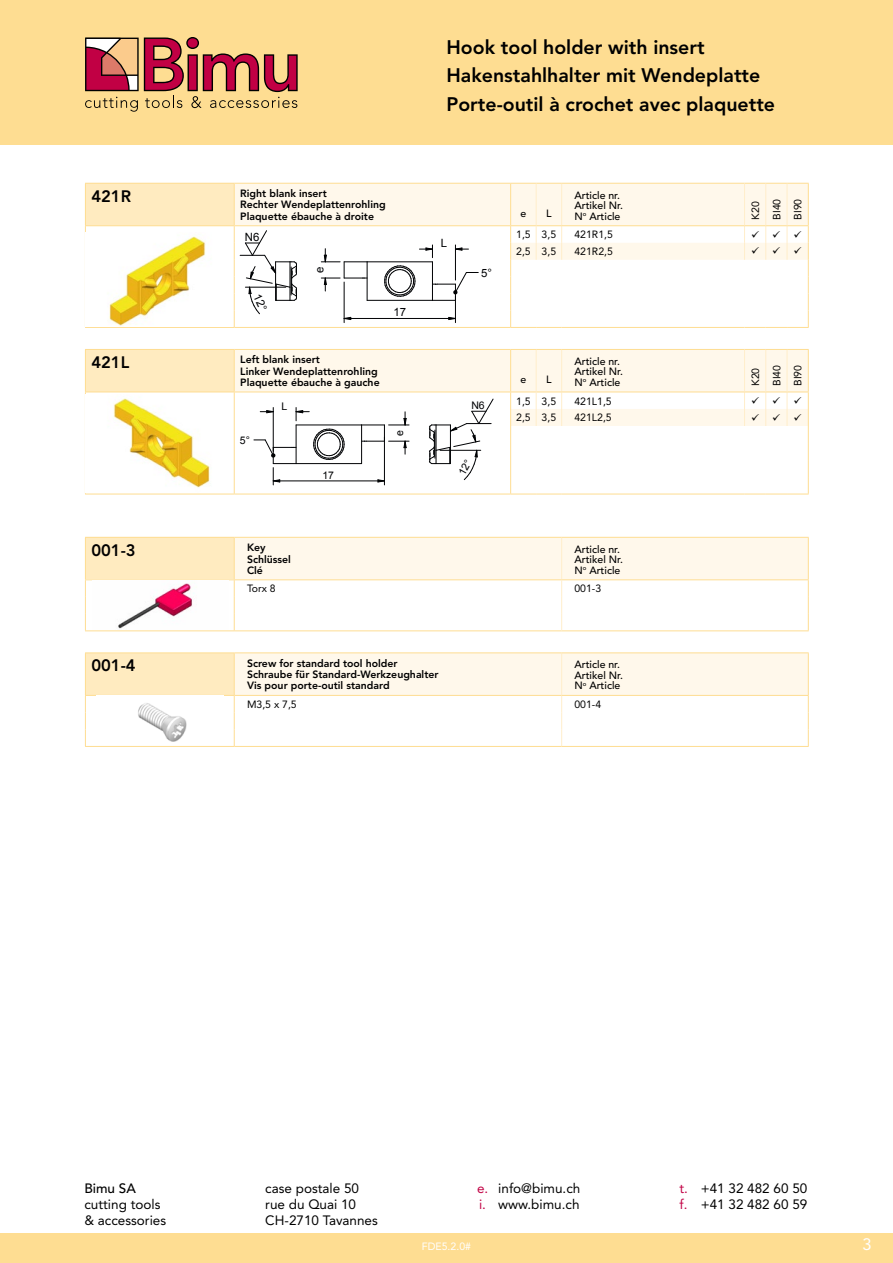
<style>
.page{position:relative;width:893px;height:1263px;background:#fff}
.page>*{position:absolute;margin:0;border:0;box-sizing:border-box;transform-origin:0 0}
.t1{font:800 19.5px/28.3px "Avenir";color:#000}
.t2{font:800 16.5px "Avenir";color:#000}
.t3{font:16.5px "Avenir";color:#fff}
.t4{font:13.5px/16.2px "Avenir";color:#000}
.t5{font:500 13.5px "Avenir";color:#000}
.t6{font:11.4px "Arial";color:#000204}
.t7{font:800 10.5px/11.2px "Avenir";color:#000}
.t8{font:500 10.5px/10.5px "Avenir";color:#000}
.t9{font:10.5px/21.3px "Avenir";color:#000}
.t10{font:10.5px "Wingdings";color:#000}
.t11{font:10.5px "Avenir";color:#fff}
.t12{font:10.5px "Arial";color:#000204}
.s1{color:#c10044}
</style>
<div class="page">
<div style="left:0;top:1233px;width:893px;height:30px;background:#fedd92"></div>
<div style="left:0;top:0;width:893px;height:145px;background:#fedd92"></div>
<svg style="left:85px;top:37px;width:213px;height:75px"></svg>
<div style="left:85px;top:537px;width:149px;height:43px;background:#ffebc0"></div>
<hr style="left:85px;top:537px;width:149px;height:1px;background:#fedd92">
<hr style="left:85px;top:538px;width:1px;height:41px;background:#fedd92">
<svg style="left:85px;top:580px;width:1px;height:50px"></svg>
<hr style="left:85px;top:630px;width:149px;height:1px;background:#fedd92">
<hr style="left:562px;top:630px;width:247px;height:1px;background:#fedd92">
<hr style="left:234px;top:630px;width:328px;height:1px;background:#fedd92">
<svg style="left:234px;top:537px;width:575px;height:93px"></svg>
<hr style="left:562px;top:537px;width:247px;height:1px;background:#fedd92">
<hr style="left:85px;top:579px;width:149px;height:1px;background:#fedd92">
<img style="left:118px;top:583px;width:76px;height:46px">
<hr style="left:85px;top:652px;width:149px;height:1px;background:#fedd92">
<hr style="left:234px;top:652px;width:328px;height:1px;background:#fedd92">
<hr style="left:85px;top:746px;width:149px;height:1px;background:#fedd92">
<hr style="left:234px;top:746px;width:328px;height:1px;background:#fedd92">
<hr style="left:562px;top:746px;width:247px;height:1px;background:#fedd92">
<svg style="left:85px;top:653px;width:724px;height:93px"></svg>
<hr style="left:562px;top:652px;width:247px;height:1px;background:#fedd92">
<hr style="left:85px;top:695px;width:149px;height:1px;background:#fedd92">
<img style="left:97px;top:696px;width:127px;height:49px">
<svg style="left:85px;top:183px;width:724px;height:145px"></svg>
<svg style="left:85px;top:349px;width:724px;height:146px"></svg>
<h2 class="t2" style="left:91px;top:186px;width:41px">421R</h2>
<p class="t7" style="left:240px;top:188px;width:147px">Right blank insert<br>Rechter Wendeplattenrohling<br>Plaquette ébauche à droite</p>
<h1 class="t1" style="left:446px;top:33px;width:330px">Hook tool holder with insert<br>Hakenstahlhalter mit Wendeplatte<br>Porte-outil à crochet avec plaquette</h1>
<p class="t8" style="left:521px;top:209px;width:7px">e</p>
<p class="t8" style="left:546px;top:209px;width:7px">L</p>
<p class="t8" style="left:574px;top:190px;width:50px">Article nr.<br>Artikel Nr.<br>N<sup>o</sup> Article</p>
<p class="t9" style="left:745px;top:220px;width:23px;rotate:-90deg">K20<br>BI40<br>BI90</p>
<p class="t6" style="left:245px;top:229px;width:16px">N6</p>
<p class="t9" style="left:516px;top:224px;width:42px">1,5 3,5</p>
<p class="t9" style="left:574px;top:224px;width:40px">421R1,5</p>
<p class="t10" style="left:751px;top:229px;width:52px">✓✓✓</p>
<p class="t9" style="left:516px;top:241px;width:42px">2,5 3,5</p>
<p class="t9" style="left:574px;top:241px;width:40px">421R2,5</p>
<p class="t10" style="left:751px;top:246px;width:52px">✓✓✓</p>
<p class="t6" style="left:441px;top:236px;width:8px">L</p>
<p class="t6" style="left:312px;top:273px;width:8px;rotate:-90deg">e</p>
<p class="t6" style="left:481px;top:265px;width:12px">5°</p>
<p class="t6" style="left:393px;top:305px;width:14px">17</p>
<h2 class="t2" style="left:91px;top:352px;width:39px">421L</h2>
<p class="t7" style="left:240px;top:354px;width:141px">Left blank insert<br>Linker Wendeplattenrohling<br>Plaquette ébauche à gauche</p>
<p class="t8" style="left:521px;top:375px;width:7px">e</p>
<p class="t8" style="left:546px;top:375px;width:7px">L</p>
<p class="t8" style="left:574px;top:356px;width:50px">Article nr.<br>Artikel Nr.<br>N<sup>o</sup> Article</p>
<p class="t9" style="left:745px;top:386px;width:23px;rotate:-90deg">K20<br>BI40<br>BI90</p>
<p class="t12" style="left:282px;top:399px;width:7px">L</p>
<p class="t12" style="left:471px;top:399px;width:15px">N6</p>
<p class="t9" style="left:516px;top:390px;width:42px">1,5 3,5</p>
<p class="t9" style="left:574px;top:390px;width:39px">421L1,5</p>
<p class="t10" style="left:751px;top:395px;width:52px">✓✓✓</p>
<p class="t9" style="left:516px;top:407px;width:42px">2,5 3,5</p>
<p class="t9" style="left:574px;top:407px;width:39px">421L2,5</p>
<p class="t10" style="left:751px;top:412px;width:52px">✓✓✓</p>
<p class="t12" style="left:240px;top:433px;width:12px">5°</p>
<p class="t12" style="left:392px;top:436px;width:7px;rotate:-90deg">e</p>
<p class="t12" style="left:322px;top:468px;width:13px">17</p>
<h2 class="t2" style="left:91px;top:540px;width:46px">001-3</h2>
<p class="t7" style="left:247px;top:542px;width:45px">Key<br>Schlüssel<br>Clé</p>
<p class="t8" style="left:574px;top:544px;width:50px">Article nr.<br>Artikel Nr.<br>N<sup>o</sup> Article</p>
<p class="t9" style="left:247px;top:578px;width:30px">Torx 8</p>
<p class="t9" style="left:574px;top:578px;width:28px">001-3</p>
<h2 class="t2" style="left:91px;top:656px;width:46px">001-4</h2>
<p class="t7" style="left:247px;top:658px;width:193px">Screw for standard tool holder<br>Schraube für Standard-Werkzeughalter<br>Vis pour porte-outil standard</p>
<p class="t8" style="left:574px;top:660px;width:50px">Article nr.<br>Artikel Nr.<br>N<sup>o</sup> Article</p>
<p class="t9" style="left:247px;top:694px;width:51px">M3,5 x 7,5</p>
<p class="t9" style="left:574px;top:694px;width:28px">001-4</p>
<p class="t5" style="left:84px;top:1180px;width:53px">Bimu SA</p>
<p class="t4" style="left:84px;top:1196px;width:83px">cutting tools &amp; accessories</p>
<p class="t4" style="left:265px;top:1180px;width:114px">case postale 50 rue du Quai 10<br>CH-2710 Tavannes</p>
<p class="t4" style="left:477px;top:1180px;width:105px"><span class="s1">e.</span> info@bimu.ch <span class="s1">i.</span> www.bimu.ch</p>
<p class="t4" style="left:679px;top:1180px;width:129px"><span class="s1">t.</span> +41 32 482 60 50 <span class="s1">f.</span> +41 32 482 60 59</p>
<p class="t11" style="left:422px;top:1240px;width:51px">FDE5.2.0#</p>
<h2 class="t3" style="left:862px;top:1235px;width:11px">3</h2>
</div>
